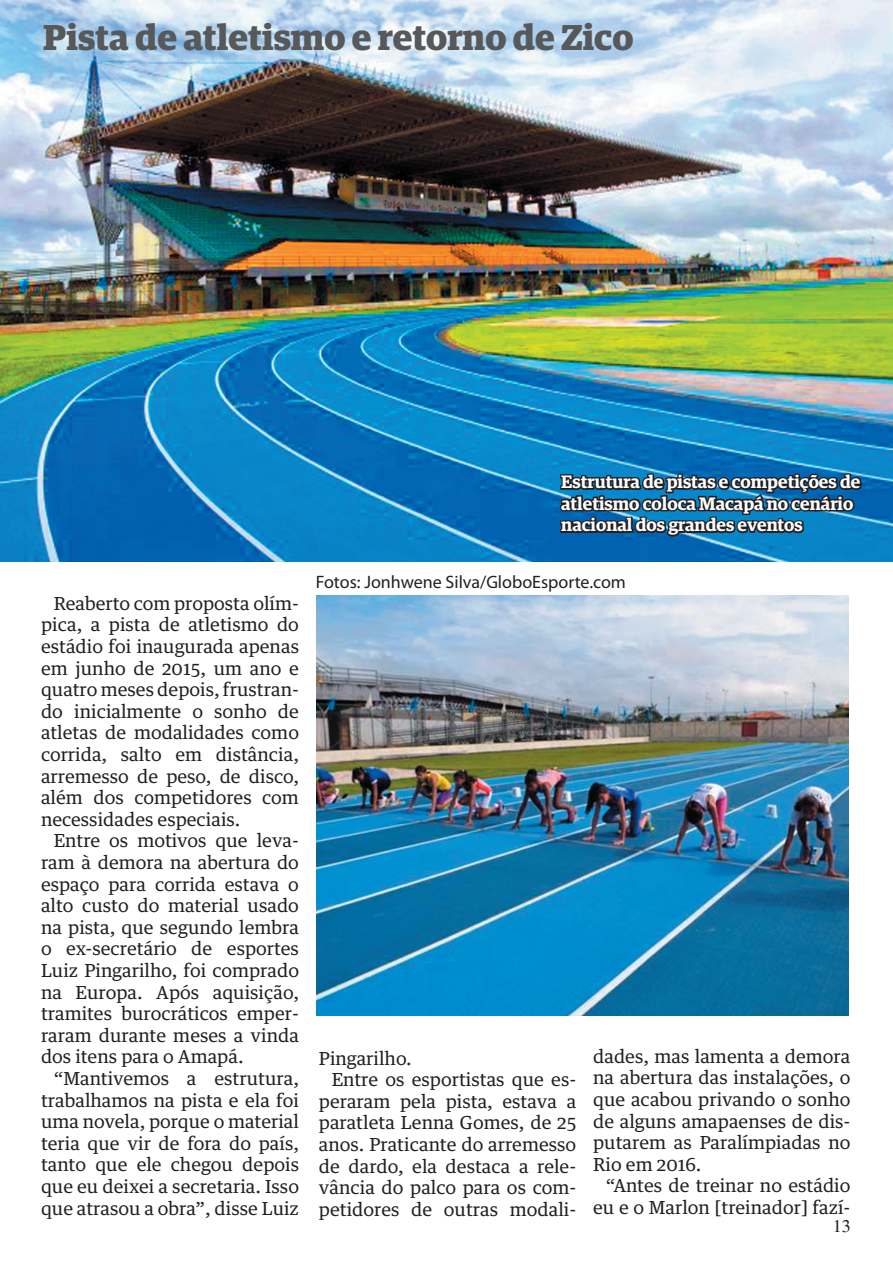
<style>
.page{position:relative;width:893px;height:1263px;background:#fff}
.page>*{position:absolute;margin:0;border:0;box-sizing:border-box;transform-origin:0 0}
.t1{font:700 36px "Guardian Egyp";color:#57585a}
.t2{font:18px/21.6px "Guardian Text Egyp";color:#231f20;text-align:justify}
.t3{font:600 18px/21.6px "Guardian Egyp";color:#fff}
.t4{font:18px "Myriad Pro";color:#231f20}
.t5{font:18px "Times";color:#231f20}
</style>
<div class="page">
<img style="left:1px;top:0;width:892px;height:561px">
<img style="left:317px;top:595px;width:532px;height:420px">
<svg style="left:558px;top:471px;width:305px;height:76px;background:#165278"></svg>
<h1 class="t1" style="left:43px;top:10px;width:592px">Pista de atletismo e retorno de Zico</h1>
<p class="t2" style="left:41px;top:591px;width:259px;text-indent:13px">Reaberto com proposta olím&shy;pica, a pista de atletismo do estádio foi inaugurada apenas em junho de 2015, um ano e quatro meses depois, frustran&shy;do inicialmente o sonho de atletas de modalidades como corrida, salto em distância, arremesso de peso, de disco, além dos competidores com necessidades especiais.</p>
<p class="t2" style="left:41px;top:828px;width:259px;text-indent:13px">Entre os motivos que leva&shy;ram à demora na abertura do espaço para corrida estava o alto custo do material usado na pista, que segundo lembra o ex-secretário de esportes Luiz Pingarilho, foi comprado na Europa. Após aquisição, tramites burocráticos emper&shy;raram durante meses a vinda dos itens para o Amapá.</p>
<p class="t2" style="left:41px;top:1066px;width:259px;text-indent:13px">“Mantivemos a estrutura, trabalhamos na pista e ela foi uma novela, porque o material teria que vir de fora do país, tanto que ele chegou depois que eu deixei a secretaria. Isso que atrasou a obra”, disse Luiz</p>
<p class="t3" style="left:561px;top:470px;width:301px">Estrutura de pistas e competições de atletismo coloca Macapá no cenário nacional dos grandes eventos</p>
<p class="t4" style="left:316px;top:570px;width:311px">Fotos: Jonhwene Silva/GloboEsporte.com</p>
<p class="t2" style="left:319px;top:1045px;width:94px">Pingarilho.</p>
<p class="t2" style="left:332px;top:1067px;width:246px">Entre os esportistas que es-</p>
<p class="t2" style="left:319px;top:1089px;width:259px">peraram pela pista, estava a</p>
<p class="t2" style="left:319px;top:1110px;width:259px">paratleta Lenna Gomes, de 25</p>
<p class="t2" style="left:319px;top:1132px;width:259px">anos. Praticante do arremesso</p>
<p class="t2" style="left:319px;top:1153px;width:259px">de dardo, ela destaca a rele-</p>
<p class="t2" style="left:319px;top:1175px;width:259px">vância do palco para os com-</p>
<p class="t2" style="left:319px;top:1197px;width:259px">petidores de outras modali-</p>
<p class="t2" style="left:593px;top:1044px;width:259px">dades, mas lamenta a demora na abertura das instalações, o que acabou privando o sonho de alguns amapaenses de dis&shy;putarem as Paralímpiadas no Rio em 2016.</p>
<p class="t2" style="left:593px;top:1173px;width:259px;text-align:right">“Antes de treinar no estádio eu e o Marlon [treinador] fazí-</p>
<p class="t5" style="left:833px;top:1216px;width:19px">13</p>
</div>
